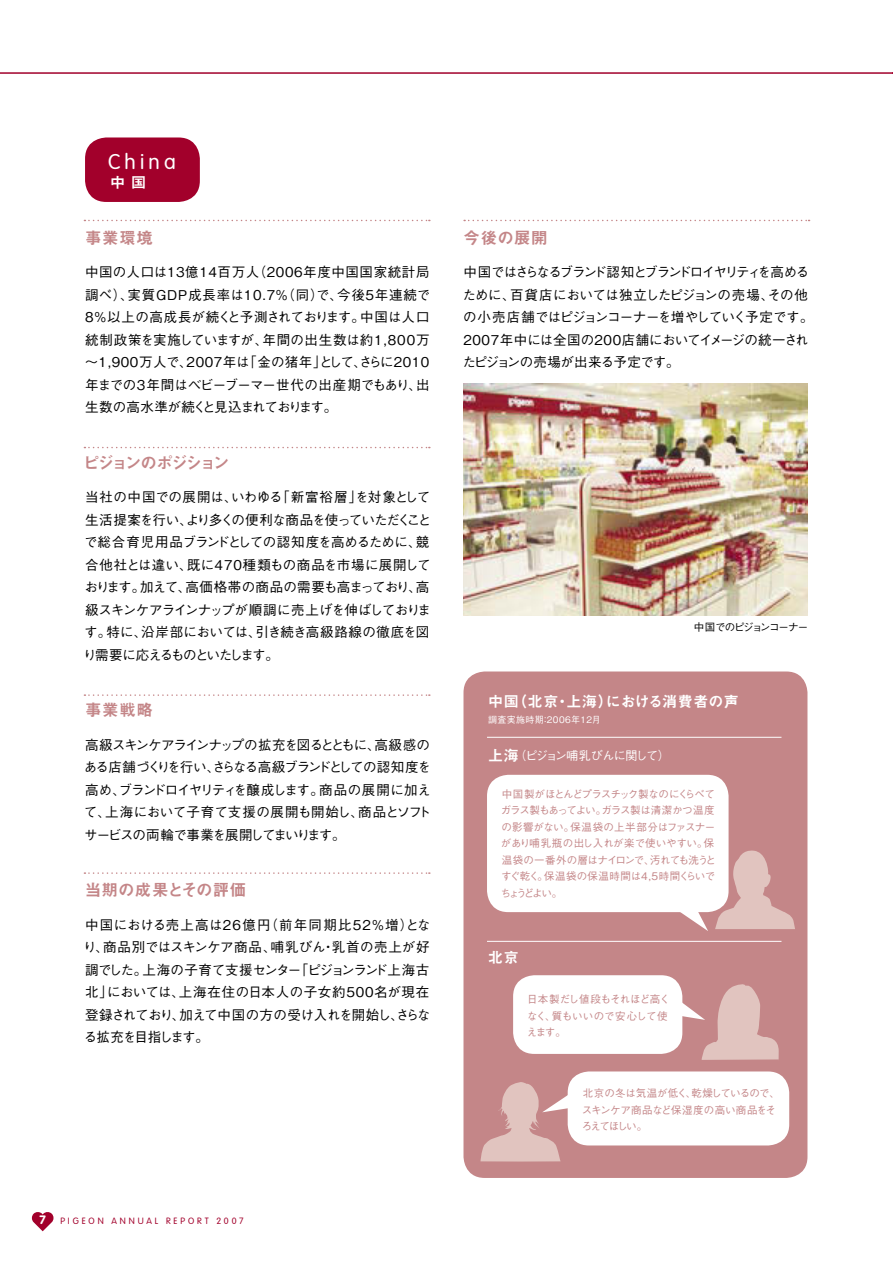
<style>
.page{position:relative;width:893px;height:1263px;background:#fff}
.page>*{position:absolute;margin:0;border:0;box-sizing:border-box;transform-origin:0 0}
.t1{font:300 21px "VAG Rounded";letter-spacing:.2em;color:#fff}
.t2{font:16.5px "Midashi Go Pro MB31";letter-spacing:.01em;color:#c48688}
.t3{font:16.5px "Midashi Go Pro MB31";letter-spacing:-.125em;color:#c48688}
.t4{font:15px "Midashi Go Pro MB31";letter-spacing:.025em;color:#fff}
.t5{font:500 13.5px/22.5px "Gothic BBB Pro";letter-spacing:-.04em;color:#000;text-align:justify}
.t6{font:500 12px "Gothic BBB Pro";letter-spacing:-.055em;color:#fff}
.t7{font:500 10.5px/16.5px "Gothic BBB Pro";letter-spacing:-.035em;color:#c48688}
.t8{font:500 10.5px "Gothic BBB Pro";letter-spacing:-.11em;color:#000}
.t9{font:300 9px "VAG Rounded";letter-spacing:.325em;color:#a2002b}
.t10{font:500 9px "Gothic BBB Pro";letter-spacing:.04em;color:#fff}
.s1{font-weight:700;font-size:12px;color:#fff}
.s2{font-family:"Midashi Go Pro MB31";font-weight:400;font-size:15px}
</style>
<div class="page">
<hr style="left:0;top:72px;width:893px;height:2px;background:#a2002b">
<img style="left:464px;top:384px;width:344px;height:231px">
<div style="left:463px;top:671px;width:344px;height:507px;background:#c48688"></div>
<hr style="left:487px;top:737px;width:294px;height:1px;background:#fff">
<svg style="left:84px;top:220px;width:346px;height:1px"></svg>
<svg style="left:84px;top:447px;width:346px;height:1px"></svg>
<svg style="left:464px;top:220px;width:345px;height:1px"></svg>
<svg style="left:85px;top:137px;width:115px;height:65px;background:#a70e37"></svg>
<svg style="left:84px;top:694px;width:346px;height:2px"></svg>
<svg style="left:84px;top:872px;width:346px;height:2px"></svg>
<hr style="left:487px;top:941px;width:294px;height:1px;background:#fff">
<svg style="left:480px;top:1071px;width:309px;height:91px"></svg>
<svg style="left:513px;top:975px;width:266px;height:89px"></svg>
<svg style="left:487px;top:775px;width:308px;height:156px"></svg>
<svg style="left:31px;top:1212px;width:23px;height:19px"></svg>
<p class="t1" style="left:108px;top:150px;width:69px">China</p>
<p class="t4" style="left:110px;top:170px;width:38px">中 国</p>
<p class="t2" style="left:85px;top:224px;width:69px">事業環境</p>
<p class="t5" style="left:85px;top:259px;width:347px">中国の人口は13億14百万人（2006年度中国国家統計局調べ）、実質GDP成長率は10.7%（同）で、今後5年連続で8%以上の高成長が続くと予測されております。中国は人口統制政策を実施していますが、年間の出生数は約1,800万～1,900万人で、2007年は「金の猪年」として、さらに2010年までの3年間はベビーブーマー世代の出産期でもあり、出生数の高水準が続くと見込まれております。</p>
<p class="t3" style="left:83px;top:449px;width:148px">ピジョンのポジション</p>
<p class="t5" style="left:83px;top:484px;width:350px;text-align:left">当社の中国での展開は、いわゆる「新富裕層」を対象として生活提案を行い、より多くの便利な商品を使っていただくことで総合育児用品ブランドとしての認知度を高めるために、競合他社とは違い、既に470種類もの商品を市場に展開しております。加えて、高価格帯の商品の需要も高まっており、高級スキンケアラインナップが順調に売上げを伸ばしております。特に、沿岸部においては、引き続き高級路線の徹底を図り需要に応えるものといたします。</p>
<p class="t2" style="left:85px;top:697px;width:69px">事業戦略</p>
<p class="t5" style="left:84px;top:732px;width:349px">高級スキンケアラインナップの拡充を図るとともに、高級感のある店舗づくりを行い、さらなる高級ブランドとしての認知度を高め、ブランドロイヤリティを醸成します。商品の展開に加えて、上海において子育て支援の展開も開始し、商品とソフトサービスの両輪で事業を展開してまいります。</p>
<p class="t2" style="left:85px;top:877px;width:163px">当期の成果とその評価</p>
<p class="t5" style="left:83px;top:912px;width:349px">中国における売上高は26億円（前年同期比52%増）となり、商品別ではスキンケア商品、哺乳びん・乳首の売上が好調でした。上海の子育て支援センター「ピジョンランド上海古北」においては、上海在住の日本人の子女約500名が現在登録されており、加えて中国の方の受け入れを開始し、さらなる拡充を目指します。</p>
<p class="t9" style="left:39px;top:1215px;width:206px"><span class="s1">7</span> PIGEON ANNUAL REPORT 2007</p>
<p class="t2" style="left:463px;top:224px;width:86px">今後の展開</p>
<p class="t5" style="left:462px;top:259px;width:353px;text-align:left">中国ではさらなるブランド認知とブランドロイヤリティを高めるために、百貨店においては独立したピジョンの売場、その他の小売店舗ではピジョンコーナーを増やしていく予定です。<br>2007年中には全国の200店舗においてイメージの統一されたピジョンの売場が出来る予定です。</p>
<p class="t8" style="left:694px;top:619px;width:116px">中国でのピジョンコーナー</p>
<p class="t4" style="left:488px;top:690px;width:252px">中国（北京・上海）における消費者の声</p>
<p class="t10" style="left:488px;top:712px;width:114px">調査実施時期：2006年12月</p>
<p class="t6" style="left:488px;top:746px;width:183px"><span class="s2">上海</span>（ピジョン哺乳びんに関して）</p>
<p class="t7" style="left:501px;top:784px;width:217px">中国製がほとんどプラスチック製なのにくらべてガラス製もあってよい。ガラス製は清潔かつ温度の影響がない。保温袋の上半部分はファスナーがあり哺乳瓶の出し入れが楽で使いやすい。保温袋の一番外の層はナイロンで、汚れても洗うとすぐ乾く。保温袋の保温時間は4,5時間くらいでちょうどよい。</p>
<p class="t4" style="left:488px;top:946px;width:32px">北京</p>
<p class="t7" style="left:527px;top:990px;width:144px">日本製だし値段もそれほど高くなく、質もいいので安心して使えます。</p>
<p class="t7" style="left:582px;top:1083px;width:200px">北京の冬は気温が低く、乾燥しているので、スキンケア商品など保湿度の高い商品をそろえてほしい。</p>
</div>
